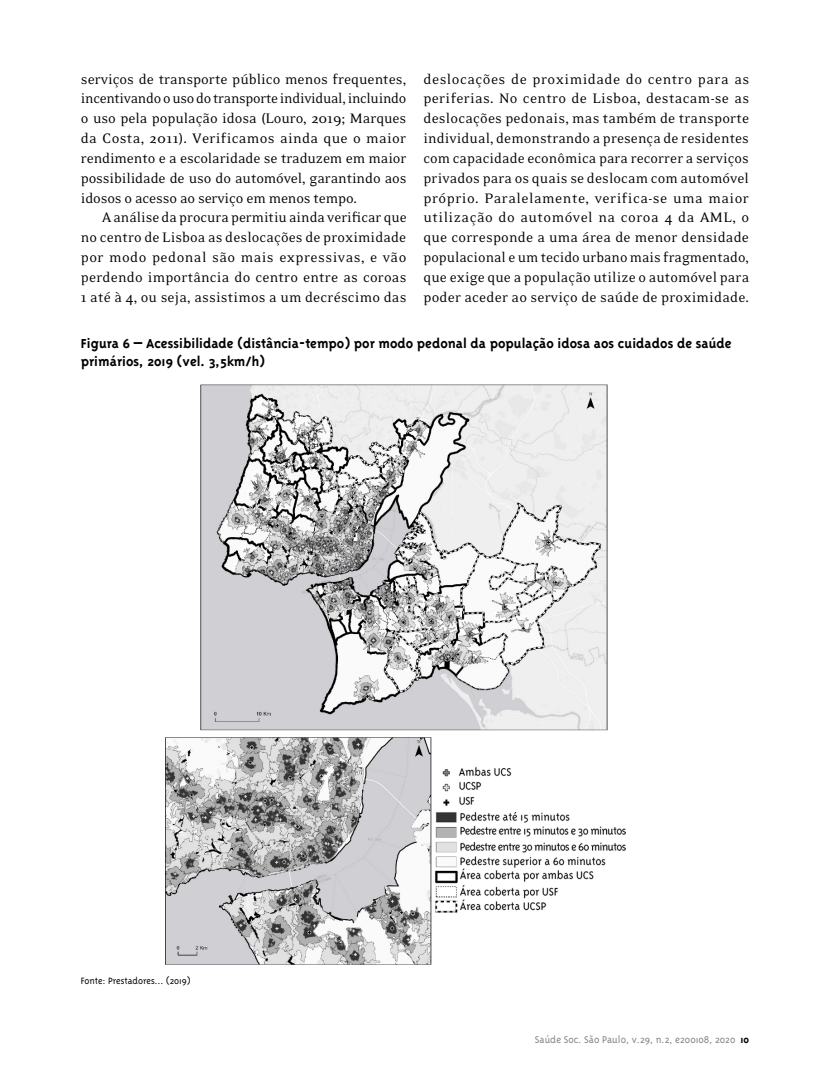
<style>
.page{position:relative;width:830px;height:1085px;background:#fff}
.page>*{position:absolute;margin:0;border:0;box-sizing:border-box;transform-origin:0 0}
.t1{font:15.75px/19.8px "Eidetic Neo";letter-spacing:.01em;color:#000;text-align:justify}
.t2{font:700 15px/18px "Triplex";color:#000}
.t3{font:300 11.25px "Triplex";color:#808285}
.t4{font:300 10.5px "Triplex";color:#000}
.s1{font-weight:700;color:#000}
</style>
<div class="page">
<img style="left:165px;top:384px;width:461px;height:581px">
<p class="t1" style="left:81px;top:69px;width:327px">serviços de transporte público menos frequentes, incentivando o uso do transporte individual, incluindo o uso pela população idosa (Louro, 2019; Marques da Costa, 2011). Verificamos ainda que o maior rendimento e a escolaridade se traduzem em maior possibilidade de uso do automóvel, garantindo aos idosos o acesso ao serviço em menos tempo.</p>
<p class="t1" style="left:81px;top:208px;width:327px;text-indent:21px">A análise da procura permitiu ainda verificar que no centro de Lisboa as deslocações de proximidade por modo pedonal são mais expressivas, e vão perdendo importância do centro entre as coroas 1 até à 4, ou seja, assistimos a um decréscimo das</p>
<p class="t1" style="left:423px;top:69px;width:327px">deslocações de proximidade do centro para as periferias. No centro de Lisboa, destacam-se as deslocações pedonais, mas também de transporte individual, demonstrando a presença de residentes com capacidade econômica para recorrer a serviços privados para os quais se deslocam com automóvel próprio. Paralelamente, verifica-se uma maior utilização do automóvel na coroa 4 da AML, o que corresponde a uma área de menor densidade populacional e um tecido urbano mais fragmentado, que exige que a população utilize o automóvel para poder aceder ao serviço de saúde de proximidade.</p>
<p class="t2" style="left:81px;top:334px;width:652px">Figura 6 – Acessibilidade (distância-tempo) por modo pedonal da população idosa aos cuidados de saúde primários, 2019 (vel. 3,5km/h)</p>
<p class="t4" style="left:81px;top:975px;width:111px">Fonte: Prestadores… (2019)</p>
<p class="t3" style="left:534px;top:1033px;width:216px">Saúde Soc. São Paulo, v.29, n.2, e200108, 2020 <span class="s1">10</span></p>
</div>
